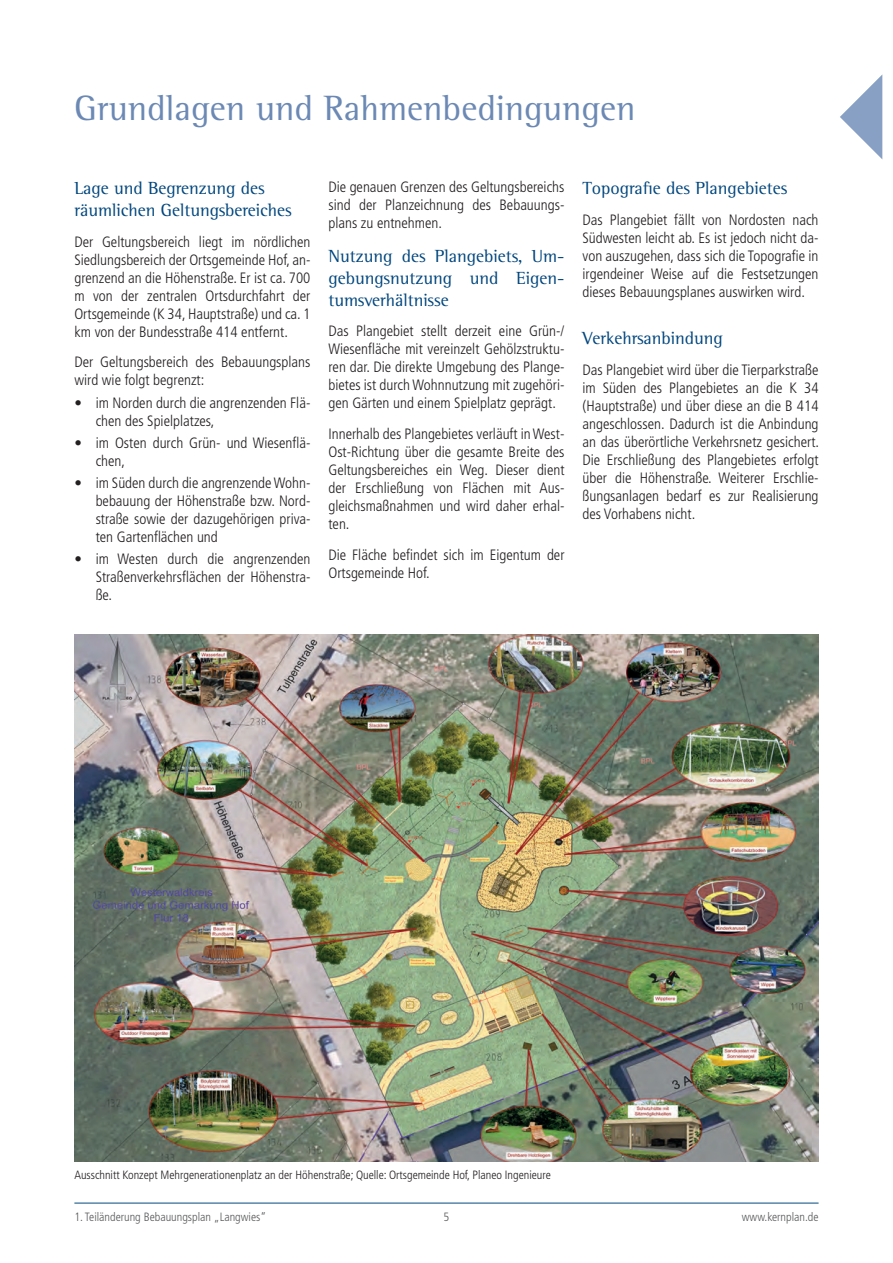
<style>
.page{position:relative;width:893px;height:1263px;background:#fff}
.page>*{position:absolute;margin:0;border:0;box-sizing:border-box;transform-origin:0 0}
.t1{font:36px "Rotis Semi Serif";color:#6b89b4}
.t2{font:18px/21.6px "Rotis Semi Serif";color:#00467e}
.t3{font:300 condensed 15px/18px "Frutiger LT";color:#231f20;text-align:justify}
.t4{font:300 condensed 12px "Frutiger LT";color:#231f20}
.t5{font:300 condensed 12px "Frutiger LT";color:#57585a}
</style>
<div class="page">
<svg style="left:840px;top:75px;width:42px;height:84px"></svg>
<hr style="left:74px;top:1203px;width:745px;height:1px;background:#00467e">
<img style="left:74px;top:635px;width:745px;height:527px">
<h1 class="t1" style="left:74px;top:87px;width:562px">Grundlagen und Rahmenbedingungen</h1>
<p class="t2" style="left:74px;top:177px;width:219px">Lage und Begrenzung des räumlichen Geltungsbereiches</p>
<p class="t3" style="left:74px;top:233px;width:238px">Der Geltungsbereich liegt im nördlichen Siedlungsbereich der Ortsgemeinde Hof, an&shy;grenzend an die Höhenstraße. Er ist ca. 700 m von der zentralen Ortsdurchfahrt der Ortsgemeinde (K 34, Hauptstraße) und ca. 1 km von der Bundesstraße 414 entfernt.</p>
<p class="t3" style="left:74px;top:353px;width:238px">Der Geltungsbereich des Bebauungsplans wird wie folgt begrenzt:</p>
<p class="t3" style="left:96px;top:394px;width:216px;text-indent:-21px">• im Norden durch die angrenzenden Flä&shy;chen des Spielplatzes,</p>
<p class="t3" style="left:96px;top:434px;width:216px;text-indent:-21px">• im Osten durch Grün- und Wiesenflä&shy;chen,</p>
<p class="t3" style="left:96px;top:474px;width:216px;text-indent:-21px">• im Süden durch die angrenzende Wohn&shy;bebauung der Höhenstraße bzw. Nord&shy;straße sowie der dazugehörigen priva&shy;ten Gartenflächen und</p>
<p class="t3" style="left:96px;top:550px;width:216px;text-indent:-21px">• im Westen durch die angrenzenden Straßenverkehrsflächen der Höhenstra&shy;ße.</p>
<p class="t3" style="left:328px;top:178px;width:238px">Die genauen Grenzen des Geltungsbereichs sind der Planzeichnung des Bebauungs&shy;plans zu entnehmen.</p>
<p class="t2" style="left:328px;top:245px;width:238px;text-align:justify">Nutzung des Plangebiets, Um&shy;gebungsnutzung und Eigen&shy;tumsverhältnisse</p>
<p class="t3" style="left:328px;top:322px;width:238px">Das Plangebiet stellt derzeit eine Grün-/ Wiesenfläche mit vereinzelt Gehölzstruktu&shy;ren dar. Die direkte Umgebung des Plange&shy;bietes ist durch Wohnnutzung mit zugehöri&shy;gen Gärten und einem Spielplatz geprägt.</p>
<p class="t3" style="left:328px;top:425px;width:238px">Innerhalb des Plangebietes verläuft in West-Ost-Richtung über die gesamte Breite des Geltungsbereiches ein Weg. Dieser dient der Erschließung von Flächen mit Aus&shy;gleichsmaßnahmen und wird daher erhal&shy;ten.</p>
<p class="t3" style="left:328px;top:546px;width:238px">Die Fläche befindet sich im Eigentum der<br>Ortsgemeinde Hof.</p>
<p class="t2" style="left:582px;top:177px;width:206px">Topografie des Plangebietes</p>
<p class="t3" style="left:582px;top:211px;width:238px">Das Plangebiet fällt von Nordosten nach Südwesten leicht ab. Es ist jedoch nicht da&shy;von auszugehen, dass sich die Topografie in irgendeiner Weise auf die Festsetzungen dieses Bebauungsplanes auswirken wird.</p>
<p class="t2" style="left:582px;top:327px;width:142px">Verkehrsanbindung</p>
<p class="t3" style="left:582px;top:361px;width:238px">Das Plangebiet wird über die Tierparkstraße im Süden des Plangebietes an die K 34 (Hauptstraße) und über diese an die B 414 angeschlossen. Dadurch ist die Anbindung an das überörtliche Verkehrsnetz gesichert.<br>Die Erschließung des Plangebietes erfolgt über die Höhenstraße. Weiterer Erschlie&shy;ßungsanlagen bedarf es zur Realisierung des Vorhabens nicht.</p>
<p class="t4" style="left:74px;top:1168px;width:478px">Ausschnitt Konzept Mehrgenerationenplatz an der Höhenstraße; Quelle: Ortsgemeinde Hof, Planeo Ingenieure</p>
<p class="t5" style="left:74px;top:1210px;width:193px">1. Teiländerung Bebauungsplan „Langwies“</p>
<p class="t5" style="left:444px;top:1210px;width:7px">5</p>
<p class="t5" style="left:742px;top:1210px;width:78px">www.kernplan.de</p>
</div>
